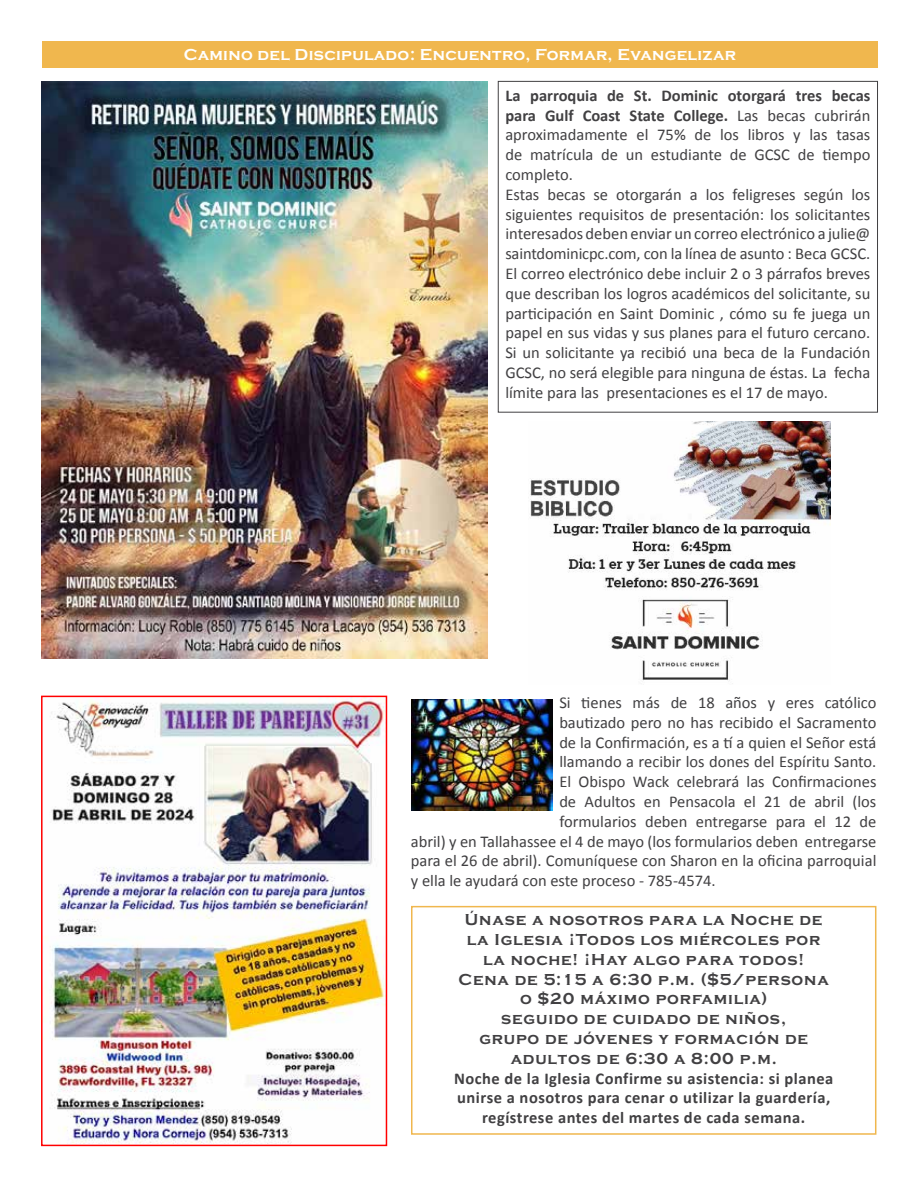
<style>
.page{position:relative;width:918px;height:1188px;background:#fff}
.page>*{position:absolute;margin:0;border:0;box-sizing:border-box;transform-origin:0 0}
.t1{font:16.5px/19.8px "Calibri";color:#414042}
.t2{font:700 16.5px/19.8px "Copperplate";letter-spacing:.05em;color:#414042;text-align:center}
.t3{font:700 16.5px/19.8px "Calibri";letter-spacing:.03em;color:#414042;text-align:center}
.t4{font:700 16.5px "Copperplate";letter-spacing:.02em;color:#fff}
.s1{font-weight:700}
</style>
<div class="page">
<img style="left:530px;top:421px;width:300px;height:263px">
<div style="left:42px;top:41px;width:836px;height:26px;background:#f0b74e"></div>
<img style="left:45px;top:699px;width:339px;height:444px">
<div style="left:41px;top:696px;width:346px;height:450px;border:2px solid #f00"></div>
<div style="left:411px;top:906px;width:465px;height:229px;border:2px solid #f0b74e"></div>
<div style="left:498px;top:81px;width:380px;height:332px;border:1px solid #414042"></div>
<img style="left:411px;top:699px;width:142px;height:112px">
<img style="left:41px;top:81px;width:446px;height:578px">
<p class="t4" style="left:184px;top:45px;width:554px">Camino del Discipulado: Encuentro, Formar, Evangelizar</p>
<p class="t1" style="left:505px;top:85px;width:367px"><span class="s1">La parroquia de St. Dominic otorgará tres becas para Gulf Coast State College.</span> Las becas cubrirán aproximadamente el 75% de los libros y las tasas de matrícula de un estudiante de GCSC de tiempo completo.<br>Estas becas se otorgarán a los feligreses según los siguientes requisitos de presentación: los solicitantes interesados deben enviar un correo electrónico a julie@ saintdominicpc.com, con la línea de asunto : Beca GCSC.<br>El correo electrónico debe incluir 2 o 3 párrafos breves que describan los logros académicos del solicitante, su participación en Saint Dominic , cómo su fe juega un papel en sus vidas y sus planes para el futuro cercano.<br>Si un solicitante ya recibió una beca de la Fundación GCSC, no será elegible para ninguna de éstas. La fecha límite para las presentaciones es el 17 de mayo.</p>
<p class="t1" style="left:559px;top:692px;width:319px">Si tienes más de 18 años y eres católico</p>
<p class="t1" style="left:559px;top:712px;width:319px">bautizado pero no has recibido el Sacramento</p>
<p class="t1" style="left:559px;top:732px;width:319px">de la Confirmación, es a tí a quien el Señor está</p>
<p class="t1" style="left:559px;top:752px;width:319px">llamando a recibir los dones del Espíritu Santo.</p>
<p class="t1" style="left:559px;top:771px;width:319px">El Obispo Wack celebrará las Confirmaciones</p>
<p class="t1" style="left:559px;top:791px;width:319px">de Adultos en Pensacola el 21 de abril (los</p>
<p class="t1" style="left:559px;top:811px;width:319px">formularios deben entregarse para el 12 de</p>
<p class="t1" style="left:411px;top:831px;width:467px">abril) y en Tallahassee el 4 de mayo (los formularios deben entregarse</p>
<p class="t1" style="left:411px;top:851px;width:467px">para el 26 de abril). Comuníquese con Sharon en la oficina parroquial</p>
<p class="t1" style="left:411px;top:870px;width:306px">y ella le ayudará con este proceso - 785-4574.</p>
<p class="t2" style="left:459px;top:910px;width:372px">Únase a nosotros para la Noche de la Iglesia ¡Todos los miércoles por la noche! ¡Hay algo para todos!<br>Cena de 5:15 a 6:30 p.m. ($5/persona o $20 máximo porfamilia)<br>seguido de cuidado de niños,<br>grupo de jóvenes y formación de adultos de 6:30 a 8:00 p.m.</p>
<p class="t3" style="left:454px;top:1068px;width:381px">Noche de la Iglesia Confirme su asistencia: si planea unirse a nosotros para cenar o utilizar la guardería, regístrese antes del martes de cada semana.</p>
</div>
